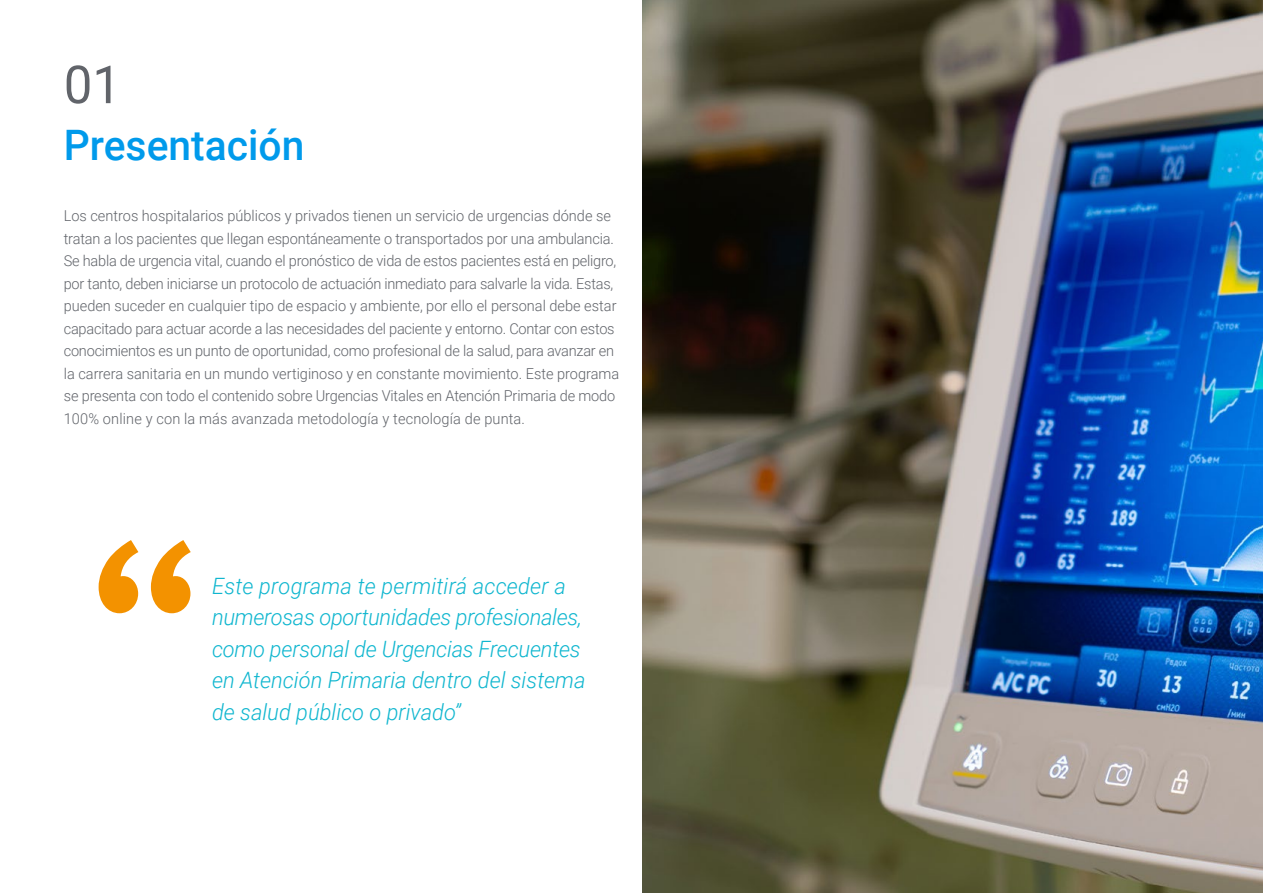
<style>
.page{position:relative;width:1263px;height:893px;background:#fff}
.page>*{position:absolute;margin:0;border:0;box-sizing:border-box;transform-origin:0 0}
.t1{font:52.5px "Roboto";color:#61646a}
.t2{font:500 42px "Roboto";color:#009aeb}
.t3{font:italic 300 22.5px/31.5px "Roboto";color:#0fb6cf}
.t4{font:300 15px/22.5px "Roboto";letter-spacing:-.01em;color:#61646a}
</style>
<div class="page">
<svg style="left:99px;top:540px;width:92px;height:73px"></svg>
<img style="left:642px;top:0;width:621px;height:893px">
<h1 class="t1" style="left:64px;top:48px;width:59px">01</h1>
<h2 class="t2" style="left:64px;top:115px;width:242px">Presentación</h2>
<p class="t4" style="left:64px;top:204px;width:557px">Los centros hospitalarios públicos y privados tienen un servicio de urgencias dónde se tratan a los pacientes que llegan espontáneamente o transportados por una ambulancia.<br>Se habla de urgencia vital, cuando el pronóstico de vida de estos pacientes está en peligro, por tanto, deben iniciarse un protocolo de actuación inmediato para salvarle la vida. Estas, pueden suceder en cualquier tipo de espacio y ambiente, por ello el personal debe estar capacitado para actuar acorde a las necesidades del paciente y entorno. Contar con estos conocimientos es un punto de oportunidad, como profesional de la salud, para avanzar en la carrera sanitaria en un mundo vertiginoso y en constante movimiento. Este programa se presenta con todo el contenido sobre Urgencias Vitales en Atención Primaria de modo 100% online y con la más avanzada metodología y tecnología de punta.</p>
<h3 class="t3" style="left:212px;top:569px;width:375px">Este programa te permitirá acceder a numerosas oportunidades profesionales, como personal de Urgencias Frecuentes en Atención Primaria dentro del sistema de salud público o privado”</h3>
</div>
